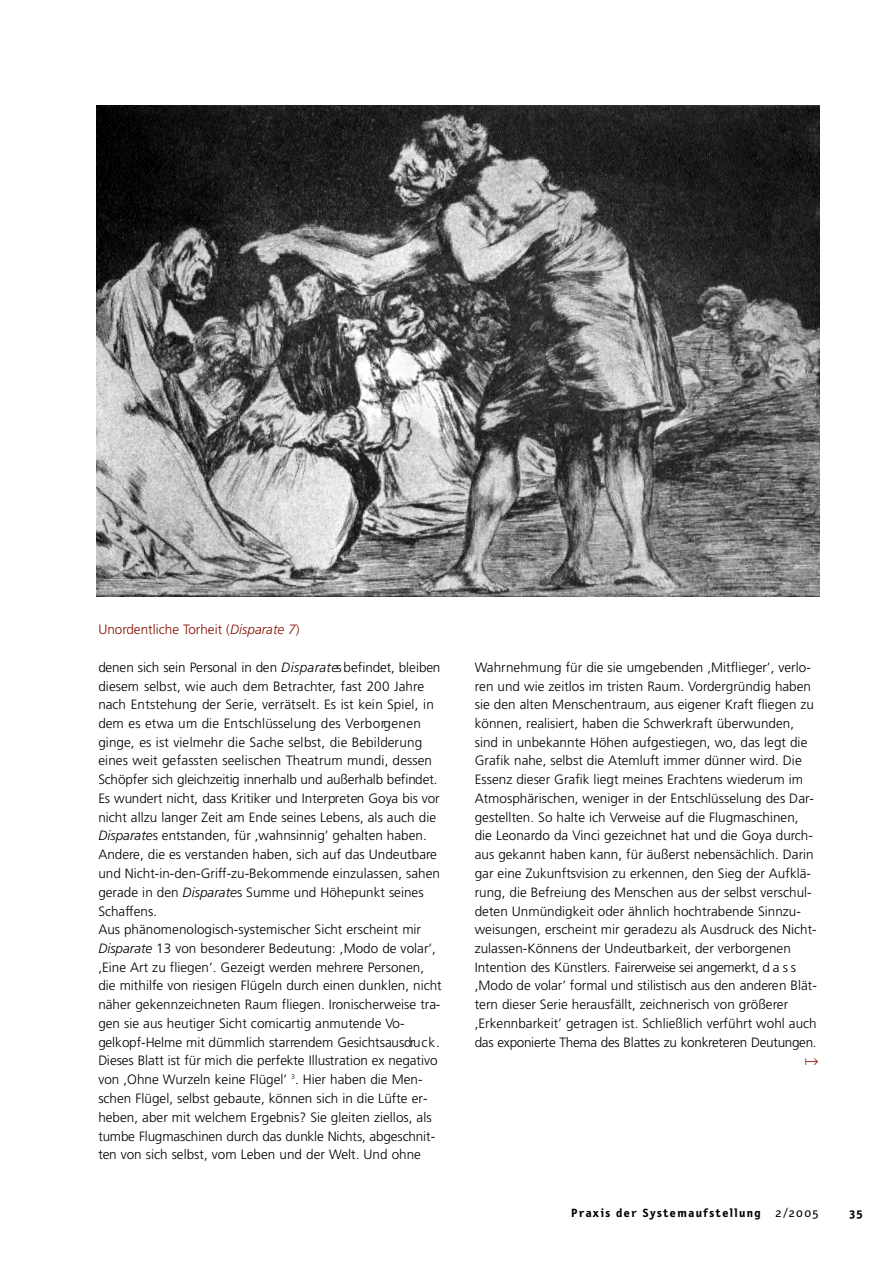
<style>
.page{position:relative;width:893px;height:1263px;background:#fff}
.page>*{position:absolute;margin:0;border:0;box-sizing:border-box;transform-origin:0 0}
.t1{font:300 13.5px/18.8px "Frutiger";color:#000}
.t2{font:300 13.5px "Frutiger";color:#860f00}
.t3{font:13.5px "MT Extra";color:#860f00}
.t4{font:700 12px "Letter Gothic Text";letter-spacing:.11em;color:#000;scale:1.05 1}
.s1{font-style:italic}
.s2{font-weight:400}
</style>
<div class="page">
<img style="left:96px;top:105px;width:723px;height:492px">
<p class="t2" style="left:98px;top:624px;width:203px">Unordentliche Torheit (<span class="s1">Disparate 7</span>)</p>
<p class="t1" style="left:98px;top:659px;width:345px">denen sich sein Personal in den <span class="s1">D is p a ra te</span>sbefindet, bleiben diesem selbst, wie auch dem Betrachter, fast 200 Jahre nach Entstehung der Serie, verrätselt. Es ist kein Spiel, in dem es etwa um die Entschlüsselung des Ve rb o rg e n e n ginge, es ist vielmehr die Sache selbst, die Bebilderu n g eines weit gefassten seelischen Theatrum mundi, dessen Schöpfer sich gleichzeitig innerhalb und außerhalb befindet.<br>Es wundert nicht, dass Kritiker und Interpreten Goya bis vor nicht allzu langer Zeit am Ende seines Lebens, als auch die <span class="s1">Disparate</span>s entstanden, für ,wahnsinnig’ gehalten haben.<br>Andere, die es verstanden haben, sich auf das Undeutbare und Nicht-in-den-Griff-zu-Bekommende einzulassen, sahen gerade in den <span class="s1">Disparate</span>s Summe und Höhepunkt seines Schaffens.<br>Aus phänomenologisch-systemischer Sicht erscheint mir <span class="s1">Disparate</span> 13 von besonderer Bedeutung: ,Modo de volar’, ,Eine Art zu fliegen’. Gezeigt werden mehrere Personen, die mithilfe von riesigen Flügeln durch einen dunklen, nicht näher gekennzeichneten Raum fliegen. Ironischerweise tra&shy;gen sie aus heutiger Sicht comicartig anmutende Vo&shy;gelkopf-Helme mit dümmlich starrendem Gesichtsausdru c k .<br>Dieses Blatt ist für mich die perfekte Illustration ex negativo von ,Ohne Wurzeln keine Flügel’ <sup>3</sup>. Hier haben die Men&shy;schen Flügel, selbst gebaute, können sich in die Lüfte er&shy;heben, aber mit welchem Ergebnis? Sie gleiten ziellos, als tumbe Flugmaschinen durch das dunkle Nichts, abgeschnit&shy;te n von sich selbst, vom Leben und der Welt. Und ohne</p>
<p class="t1" style="left:474px;top:659px;width:343px">Wahrnehmung für die sie umgebenden ,Mitflieger’, verlo&shy;ren und wie zeitlos im tristen Raum. Vordergründig haben sie den alten Menschentraum, aus eigener Kraft fliegen zu können, realisiert, haben die Schwerkraft überwunden, sind in unbekannte Höhen aufgestiegen, wo, das legt die Grafik nahe, selbst die Atemluft immer dünner wird. Die Essenz dieser Grafik liegt meines Erachtens wiederum im Atmosphärischen, weniger in der Entschlüsselung des Dar&shy;gestellten. So halte ich Verweise auf die Flugmaschinen, die Leonardo da Vinci gezeichnet hat und die Goya durch&shy;aus gekannt haben kann, für äußerst nebensächlich. Darin gar eine Zukunftsvision zu erkennen, den Sieg der Aufklä&shy;rung, die Befreiung des Menschen aus der selbst verschul&shy;deten Unmündigkeit oder ähnlich hochtrabende Sinnzu&shy;weisungen, erscheint mir geradezu als Ausdruck des Nicht&shy;zulassen-Könnens der Undeutbarkeit, der verborgenen Intention des Künstlers. Fairerweise sei angemerkt, d a s s ,Modo de volar’ formal und stilistisch aus den andere n Blät&shy;tern dieser Serie herausfällt, zeichnerisch von größerer ,Erkennbarkeit’ getragen ist. Schließlich verführt wohl auch das exponierte Thema des Blattes zu konkre te ren Deutungen.</p>
<p class="t3" style="left:805px;top:1054px;width:15px">a</p>
<p class="t4" style="left:571px;top:1208px;width:237px">Praxis der System a u f stel l u n g <span class="s2">2/2 00 5</span></p>
<p class="t4" style="left:849px;top:1208px;width:14px">35</p>
</div>
